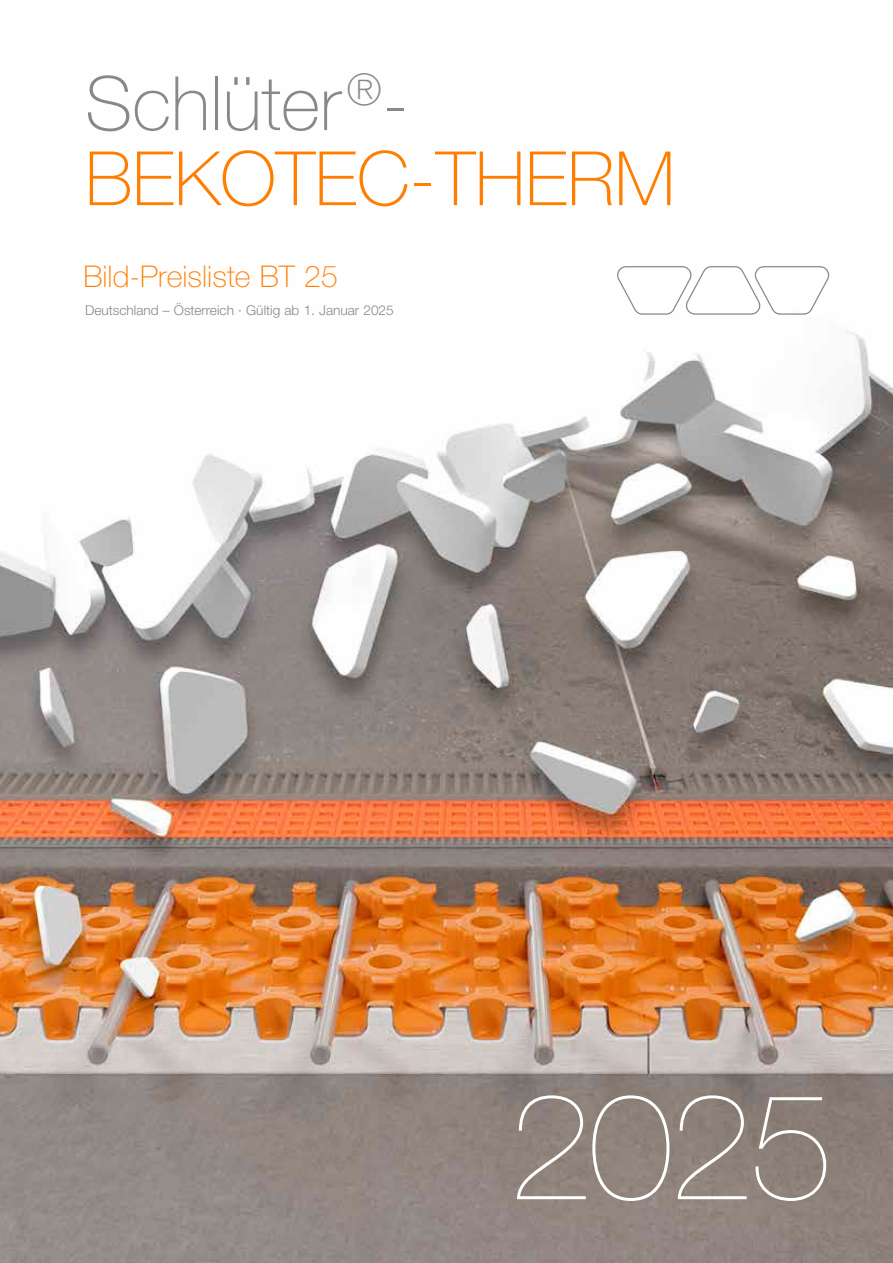
<style>
.page{position:relative;width:893px;height:1263px;background:#fff}
.page>*{position:absolute;margin:0;border:0;box-sizing:border-box;transform-origin:0 0}
.t1{font:200 150px "Helvetica Neue LT Pro";color:#fff}
.t2{font:100 75px/75px "Helvetica Neue LT Pro";color:#ff7e00}
.t3{font:100 30px "Helvetica Neue LT Pro";color:#ff7e00}
.t4{font:300 13.5px "Helvetica Neue LTW1 G";color:#898888}
.s1{color:#898888}
</style>
<div class="page">
<img style="left:0;top:273px;width:893px;height:990px">
<svg style="left:617px;top:266px;width:212px;height:49px"></svg>
<h2 class="t2" style="left:85px;top:66px;width:592px"><span class="s1">Schlüter</span> <sup>®</sup><span class="s1">-<br></span>BEKOTEC-THERM</h2>
<h3 class="t3" style="left:83px;top:259px;width:256px">Bild-Preisliste BT 25</h3>
<p class="t4" style="left:85px;top:302px;width:310px">Deutschland – Österreich · Gültig ab 1. Januar 2025</p>
<h1 class="t1" style="left:509px;top:1059px;width:326px">2025</h1>
</div>
